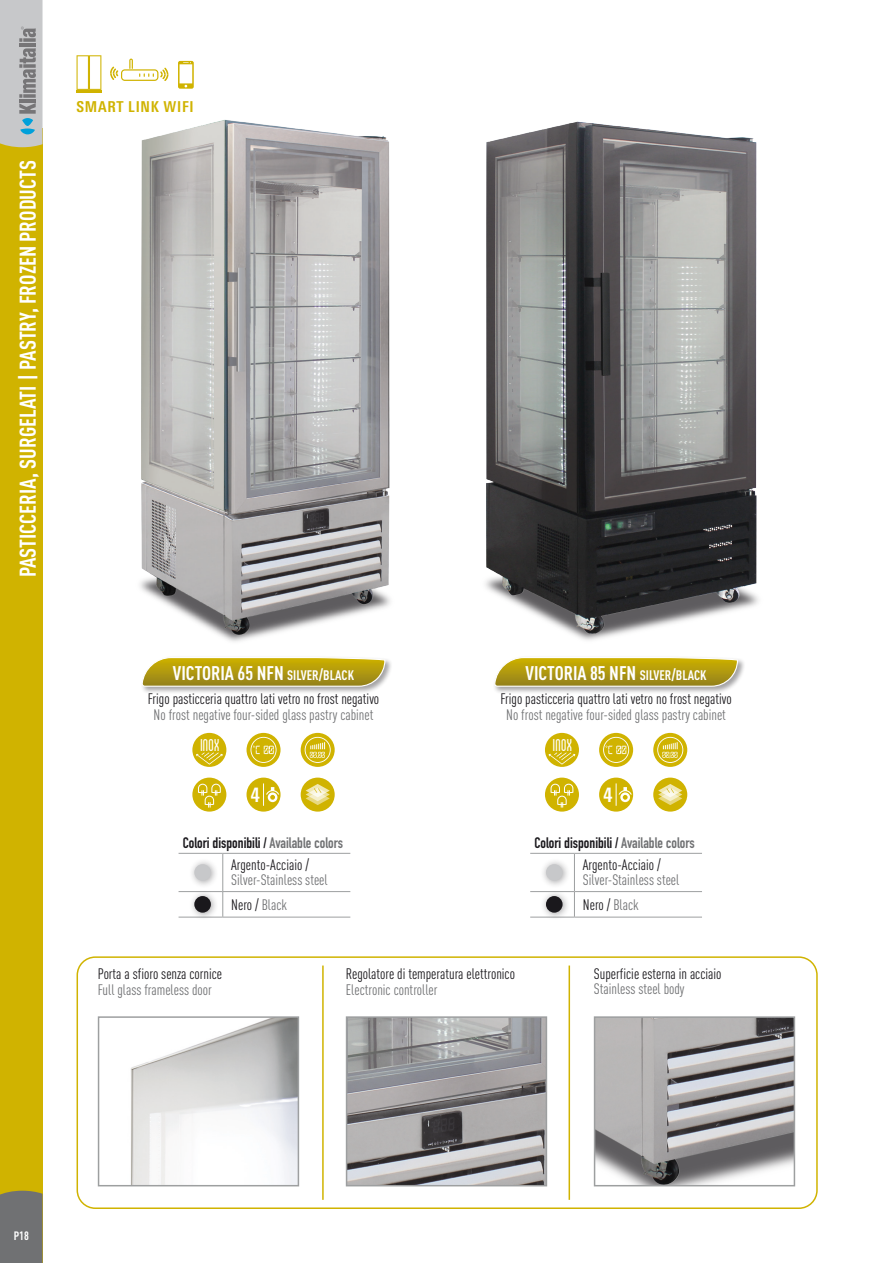
<style>
.page{position:relative;width:893px;height:1263px;background:#fff}
.page>*{position:absolute;margin:0;border:0;box-sizing:border-box;transform-origin:0 0}
.t1{font:700 22.5px "DIN Cond";color:#fff}
.t2{font:700 condensed 20.25px "Linotype Univers";color:#fff}
.t3{font:700 19.5px "DIN Cond";color:#fff}
.t4{font:condensed 18px "Blanch";color:#fff}
.t5{font:15px/15px "DIN Cond";color:#707173}
.t6{font:15px "DIN Cond";color:#1a181c}
.t7{font:700 15px "DIN Condensed";color:#1a181c}
.t8{font:700 condensed 15px "Linotype Univers";letter-spacing:.05em;color:#d0b300}
.t9{font:700 12px "DIN Cond";color:#fff}
.s1{font-size:13.65px}
.s2{font-size:15px}
.s3{color:#707173}
.s4{color:#1a181c}
</style>
<div class="page">
<div style="left:77px;top:956px;width:741px;height:253px;border:2px solid #d0b300;border-radius:18px"></div>
<img style="left:349px;top:1019px;width:195px;height:164px">
<div style="left:346px;top:1016px;width:201px;height:170px;border:2px solid #9d9fa0"></div>
<img style="left:130px;top:1019px;width:166px;height:164px">
<div style="left:98px;top:1016px;width:201px;height:170px;border:2px solid #9d9fa0"></div>
<img style="left:597px;top:1019px;width:195px;height:164px">
<div style="left:594px;top:1016px;width:201px;height:170px;border:2px solid #9d9fa0"></div>
<hr style="left:322px;top:965px;width:2px;height:235px;background:#d0b300">
<hr style="left:569px;top:965px;width:1px;height:235px;background:#d0b300">
<img style="left:485px;top:121px;width:274px;height:519px">
<img style="left:140px;top:119px;width:250px;height:523px">
<svg style="left:77px;top:55px;width:24px;height:38px"></svg>
<svg style="left:110px;top:59px;width:58px;height:22px"></svg>
<svg style="left:178px;top:61px;width:16px;height:28px"></svg>
<div style="left:0;top:128px;width:43px;height:1135px;background:#d0b300"></div>
<div style="left:0;top:1191px;width:43px;height:72px;background:#707173"></div>
<svg style="left:0;top:0;width:43px;height:147px;background:#b8bbbd"></svg>
<div style="left:140px;top:655px;width:253px;height:39px;background:#1a181c;opacity:.4"></div>
<svg style="left:141px;top:656px;width:245px;height:31px;background:#bba835"></svg>
<hr style="left:179px;top:853px;width:44px;height:1px;background:#9d9fa0">
<hr style="left:179px;top:891px;width:44px;height:1px;background:#9d9fa0">
<svg style="left:222px;top:892px;width:1px;height:25px"></svg>
<hr style="left:179px;top:917px;width:44px;height:1px;background:#9d9fa0">
<hr style="left:223px;top:917px;width:127px;height:1px;background:#9d9fa0">
<hr style="left:222px;top:854px;width:1px;height:37px;background:#9d9fa0">
<hr style="left:223px;top:853px;width:127px;height:1px;background:#9d9fa0">
<hr style="left:223px;top:891px;width:127px;height:1px;background:#9d9fa0">
<div style="left:188px;top:858px;width:31px;height:30px;background:#1a181c;opacity:.4"></div>
<div style="left:194px;top:864px;width:17px;height:17px;background:#c7c8ca;border-radius:50%"></div>
<div style="left:188px;top:890px;width:31px;height:30px;background:#1a181c;opacity:.4"></div>
<div style="left:194px;top:896px;width:17px;height:17px;background:#1a181c;border-radius:50%"></div>
<div style="left:247px;top:733px;width:34px;height:34px;background:#d0b300;border-radius:50%"></div>
<svg style="left:250px;top:737px;width:27px;height:26px"></svg>
<svg style="left:301px;top:733px;width:34px;height:34px"></svg>
<svg style="left:305px;top:737px;width:26px;height:26px"></svg>
<div style="left:192px;top:778px;width:34px;height:34px;background:#d0b300;border-radius:50%"></div>
<svg style="left:198px;top:784px;width:23px;height:24px"></svg>
<div style="left:247px;top:778px;width:34px;height:34px;background:#d0b300;border-radius:50%"></div>
<svg style="left:263px;top:783px;width:16px;height:23px"></svg>
<div style="left:192px;top:733px;width:34px;height:34px;background:#d0b300;border-radius:50%"></div>
<svg style="left:196px;top:752px;width:27px;height:12px"></svg>
<div style="left:301px;top:778px;width:34px;height:34px;background:#d0b300;border-radius:50%"></div>
<svg style="left:306px;top:784px;width:24px;height:21px"></svg>
<div style="left:493px;top:655px;width:252px;height:39px;background:#1a181c;opacity:.4"></div>
<svg style="left:494px;top:656px;width:245px;height:31px;background:#bba835"></svg>
<div style="left:599px;top:733px;width:34px;height:34px;background:#d0b300;border-radius:50%"></div>
<svg style="left:603px;top:737px;width:26px;height:26px"></svg>
<svg style="left:653px;top:733px;width:34px;height:34px"></svg>
<svg style="left:657px;top:737px;width:26px;height:26px"></svg>
<div style="left:545px;top:778px;width:34px;height:34px;background:#d0b300;border-radius:50%"></div>
<svg style="left:551px;top:784px;width:22px;height:24px"></svg>
<div style="left:599px;top:778px;width:34px;height:34px;background:#d0b300;border-radius:50%"></div>
<svg style="left:616px;top:783px;width:16px;height:23px"></svg>
<div style="left:545px;top:733px;width:34px;height:34px;background:#d0b300;border-radius:50%"></div>
<svg style="left:549px;top:752px;width:26px;height:12px"></svg>
<div style="left:653px;top:778px;width:34px;height:34px;background:#d0b300;border-radius:50%"></div>
<svg style="left:658px;top:784px;width:24px;height:21px"></svg>
<hr style="left:530px;top:853px;width:44px;height:1px;background:#9d9fa0">
<hr style="left:530px;top:891px;width:44px;height:1px;background:#9d9fa0">
<svg style="left:574px;top:892px;width:1px;height:25px"></svg>
<hr style="left:530px;top:917px;width:44px;height:1px;background:#9d9fa0">
<hr style="left:574px;top:917px;width:128px;height:1px;background:#9d9fa0">
<hr style="left:574px;top:854px;width:1px;height:37px;background:#9d9fa0">
<hr style="left:574px;top:853px;width:128px;height:1px;background:#9d9fa0">
<hr style="left:574px;top:891px;width:128px;height:1px;background:#9d9fa0">
<div style="left:540px;top:858px;width:30px;height:30px;background:#1a181c;opacity:.4"></div>
<div style="left:546px;top:864px;width:17px;height:17px;background:#c7c8ca;border-radius:50%"></div>
<div style="left:540px;top:890px;width:30px;height:30px;background:#1a181c;opacity:.4"></div>
<div style="left:546px;top:896px;width:17px;height:17px;background:#1a181c;border-radius:50%"></div>
<h1 class="t1" style="left:14px;top:577px;width:418px;rotate:-90deg">PASTICCERIA, SURGELATI | PASTRY, FROZEN PRODUCTS</h1>
<p class="t8" style="left:77px;top:98px;width:119px">SMART LINK WIFI</p>
<h3 class="t3" style="left:173px;top:661px;width:183px">VICTORIA 65 NFN <span class="s1">SILVER</span><span class="s2">/</span><span class="s1">BLACK</span></h3>
<h3 class="t3" style="left:525px;top:661px;width:183px">VICTORIA 85 NFN <span class="s1">SILVER</span><span class="s2">/</span><span class="s1">BLACK</span></h3>
<p class="t6" style="left:148px;top:690px;width:233px">Frigo pasticceria quattro lati vetro no frost negativo</p>
<p class="t5" style="left:154px;top:707px;width:221px">No frost negative four-sided glass pastry cabinet</p>
<p class="t6" style="left:500px;top:690px;width:233px">Frigo pasticceria quattro lati vetro no frost negativo</p>
<p class="t5" style="left:506px;top:707px;width:221px">No frost negative four-sided glass pastry cabinet</p>
<p class="t4" style="left:200px;top:735px;width:21px">INOX</p>
<p class="t4" style="left:553px;top:735px;width:21px">INOX</p>
<p class="t2" style="left:251px;top:783px;width:11px">4</p>
<p class="t2" style="left:603px;top:783px;width:11px">4</p>
<p class="t7" style="left:183px;top:833px;width:162px">Colori disponibili / <span class="s3">Available colors</span></p>
<p class="t5" style="left:231px;top:857px;width:98px"><span class="s4">Argento-Acciaio /<br></span>Silver-Stainless steel</p>
<p class="t6" style="left:231px;top:896px;width:57px">Nero / <span class="s3">Black</span></p>
<p class="t7" style="left:534px;top:833px;width:162px">Colori disponibili / <span class="s3">Available colors</span></p>
<p class="t5" style="left:583px;top:857px;width:98px"><span class="s4">Argento-Acciaio /<br></span>Silver-Stainless steel</p>
<p class="t6" style="left:583px;top:896px;width:57px">Nero / <span class="s3">Black</span></p>
<p class="t6" style="left:98px;top:965px;width:126px">Porta a sfioro senza cornice</p>
<p class="t5" style="left:98px;top:982px;width:115px">Full glass frameless door</p>
<p class="t6" style="left:346px;top:965px;width:171px">Regolatore di temperatura elettronico</p>
<p class="t5" style="left:346px;top:982px;width:93px">Electronic controller</p>
<p class="t6" style="left:594px;top:965px;width:129px">Superficie esterna in acciaio</p>
<p class="t5" style="left:594px;top:981px;width:92px">Stainless steel body</p>
<p class="t9" style="left:14px;top:1228px;width:17px">P18</p>
</div>
